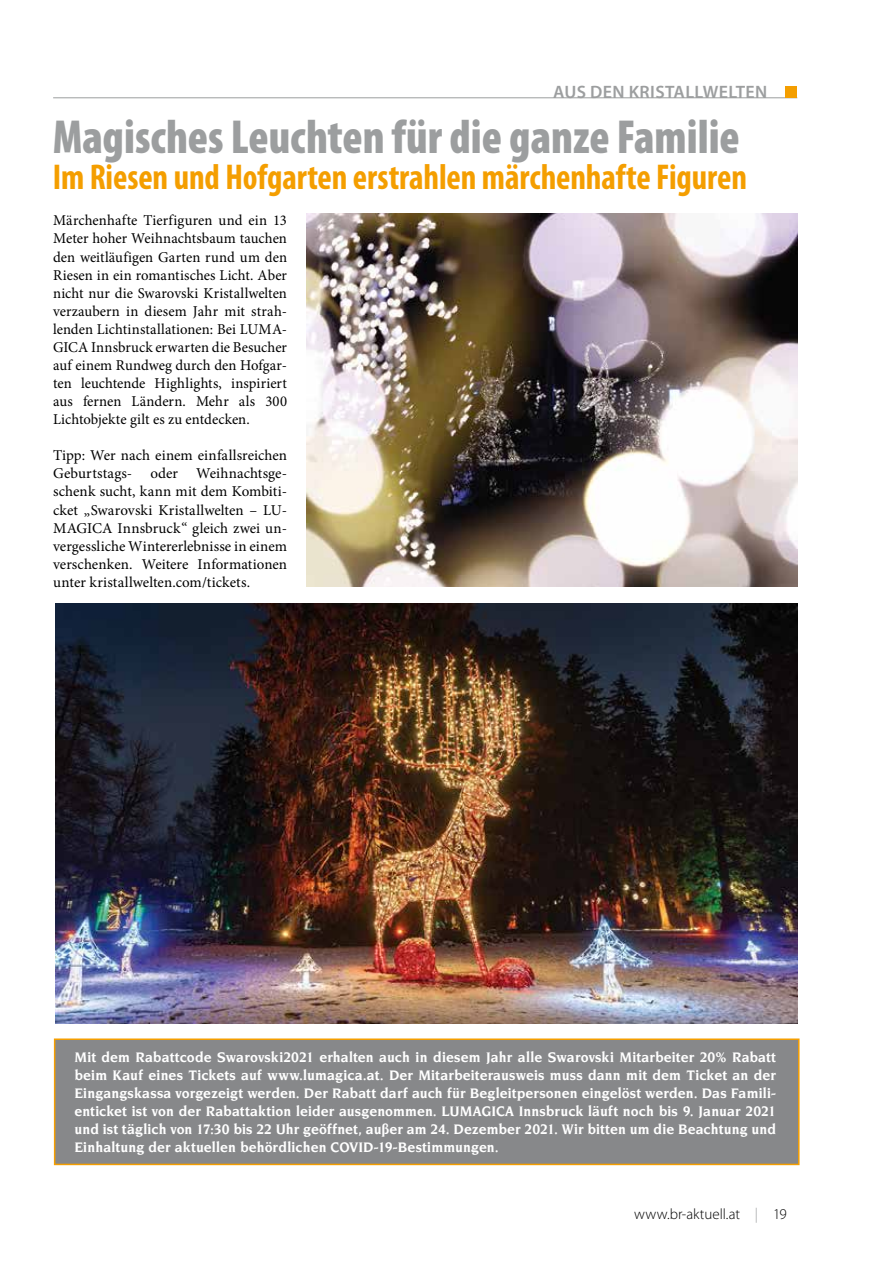
<style>
.page{position:relative;width:893px;height:1263px;background:#fff}
.page>*{position:absolute;margin:0;border:0;box-sizing:border-box;transform-origin:0 0}
.t1{font:900 condensed 48px "Myriad Pro";color:#9c9e9f;scale:.95 1}
.t2{font:700 condensed 36px "Myriad Pro";letter-spacing:-.005em;color:#f49e00;scale:.95 1}
.t3{font:600 18px "Myriad Pro";letter-spacing:.02em;color:#9c9e9f}
.t4{font:15px/18px "Minion Pro";color:#000;text-align:justify}
.t5{font:700 15px/18px "Novarese";letter-spacing:.005em;color:#fff;text-align:justify;scale:.95 1}
.t6{font:300 15px "Myriad Pro";color:#000}
.s1{color:#9c9e9f}
</style>
<div class="page">
<hr style="left:53px;top:97px;width:744px;height:1px;background:#9c9e9f">
<div style="left:786px;top:86px;width:11px;height:11px;background:#f49e00"></div>
<img style="left:55px;top:604px;width:742px;height:419px">
<img style="left:306px;top:213px;width:491px;height:373px">
<div style="left:54px;top:1038px;width:745px;height:127px;background:#87888a;border:2px solid #f49e00"></div>
<p class="t3" style="left:553px;top:80px;width:216px">AUS DEN KRISTALLWELTEN</p>
<h1 class="t1" style="left:53px;top:106px;width:724px">Magisches Leuchten für die ganze Familie</h1>
<h2 class="t2" style="left:53px;top:155px;width:732px">Im Riesen und Hofgarten erstrahlen märchenhafte Figuren</h2>
<p class="t4" style="left:53px;top:212px;width:235px">Märchenhafte Tierfiguren und ein 13<br>Meter hoher Weihnachtsbaum tauchen den weitläufigen Garten rund um den Riesen in ein romantisches Licht. Aber nicht nur die Swarovski Kristallwelten verzaubern in diesem Jahr mit strah&shy;lenden Lichtinstallationen: Bei LUMA-GICA Innsbruck erwarten die Besucher auf einem Rundweg durch den Hofgar&shy;ten leuchtende Highlights, inspiriert aus fernen Ländern. Mehr als 300<br>Lichtobjekte gilt es zu entdecken.</p>
<p class="t4" style="left:53px;top:446px;width:235px">Tipp: Wer nach einem einfallsreichen Geburtstags- oder Weihnachtsge&shy;schenk sucht, kann mit dem Kombiti&shy;cket „Swarovski Kristallwelten – LU-MAGICA Innsbruck“ gleich zwei un&shy;vergessliche Wintererlebnisse in einem verschenken. Weitere Informationen unter kristallwelten.com/tickets.</p>
<p class="t5" style="left:74px;top:1047px;width:740px">Mit dem Rabattcode Swarovski2021 erhalten auch in diesem Jahr alle Swarovski Mitarbeiter 20% Rabatt beim Kauf eines Tickets auf www.lumagica.at. Der Mitarbeiterausweis muss dann mit dem Ticket an der Eingangskassa vorgezeigt werden. Der Rabatt darf auch für Begleitpersonen eingelöst werden. Das Famili&shy;enticket ist von der Rabattaktion leider ausgenommen. LUMAGICA Innsbruck läuft noch bis 9. Januar 2021 und ist täglich von 17:30 bis 22 Uhr geöffnet, außer am 24. Dezember 2021. Wir bitten um die Beachtung und Einhaltung der aktuellen behördlichen COVID-19-Bestimmungen.</p>
<p class="t6" style="left:634px;top:1205px;width:154px">www.br-aktuell.at <span class="s1">|</span> 19</p>
</div>
